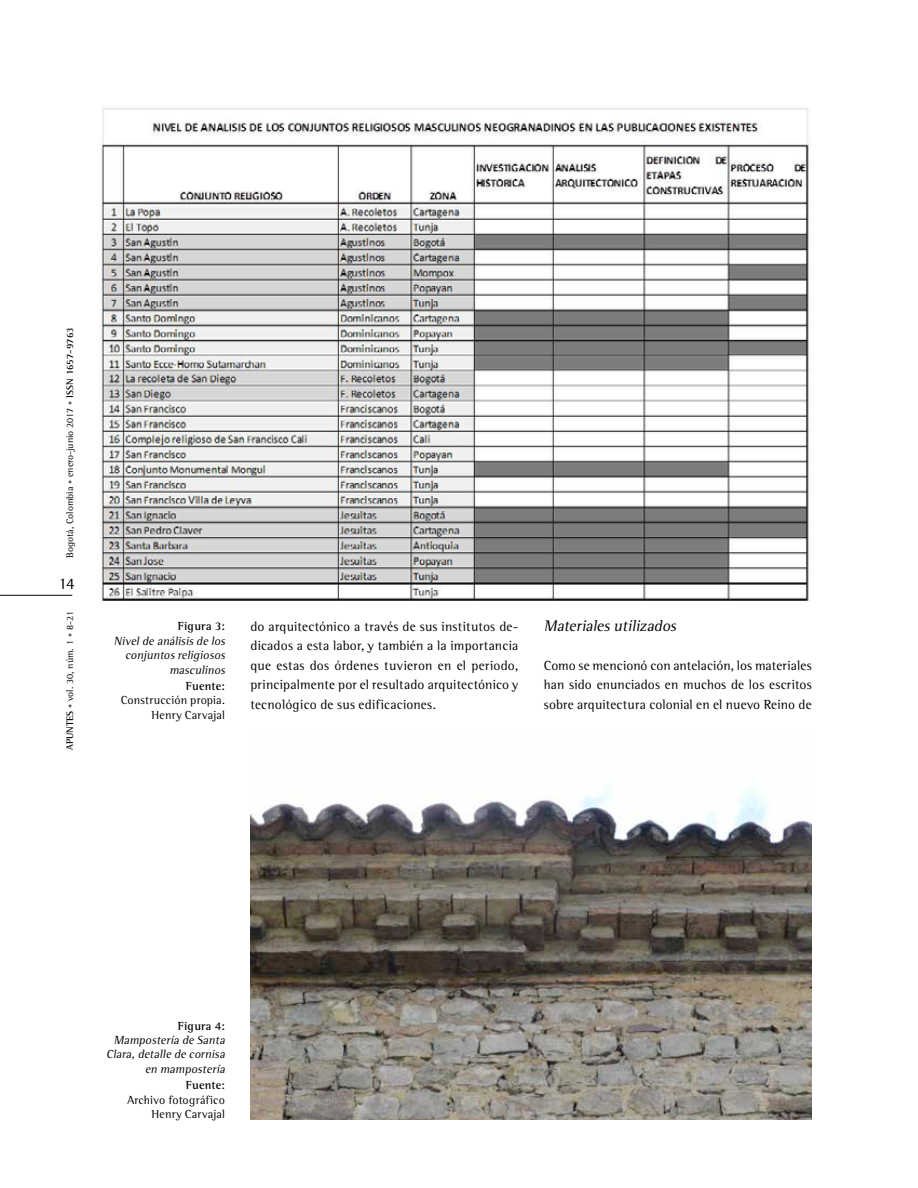
<style>
.page{position:relative;width:918px;height:1188px;background:#fff}
.page>*{position:absolute;margin:0;border:0;box-sizing:border-box;transform-origin:0 0}
.t1{font:16.5px "Agfa Rotis Semi Serif";color:#000}
.Subtítulo_2{font:italic 15.75px "Agfa Rotis Semi Serif";color:#000}
.Body_Text{font:13.5px/19.5px "Agfa Rotis Semi Serif";letter-spacing:.015em;color:#000;text-align:justify}
.Body_Inicio{font:13.5px/19.5px "Agfa Rotis Semi Serif";letter-spacing:.01em;color:#000;text-align:justify}
.Pie_de_Foto_Texto{font:italic 12px/14.4px "Agfa Rotis Semi Serif";color:#000;text-align:right}
.Pie_de_Foto_Texto_Fu{font:12px/14.4px "Agfa Rotis Semi Serif";letter-spacing:.015em;color:#000;text-align:right}
.Pie_de_Foto_Subtítul{font:700 12px "Agfa Rotis Semi Serif";letter-spacing:.01em;color:#000}
.t2{font:9.75px "Agfa Rotis Semi Serif";color:#000}
.s1{font-size:8.25px;color:#636466}
.s2{font-weight:700}
</style>
<div class="page">
<hr style="left:0;top:595px;width:72px;height:1px;background:#000">
<img style="left:101px;top:108px;width:710px;height:492px">
<img style="left:250px;top:787px;width:562px;height:333px">
<p class="t2" style="left:64px;top:558px;width:232px;rotate:-90deg">Bogotá, Colombia <span class="s1">•</span> enero-junio 2017 <span class="s1">•</span> <span class="s2">ISSN 1657-9763</span></p>
<p class="t1" style="left:59px;top:574px;width:18px">14</p>
<p class="t2" style="left:64px;top:750px;width:140px;rotate:-90deg"><span class="s2">APUNTES</span> <span class="s1">•</span> vol. 30, núm. 1 <span class="s1">•</span> 8-21</p>
<p class="Body_Text" style="left:250px;top:616px;width:269px">do arquitectónico a través de sus institutos de&shy;dicados a esta labor, y también a la importancia que estas dos órdenes tuvieron en el periodo, principalmente por el resultado arquitectónico y tecnológico de sus edificaciones.</p>
<p class="Subtítulo_2" style="left:544px;top:616px;width:137px">Materialesutilizados</p>
<p class="Pie_de_Foto_Subtítul" style="left:178px;top:619px;width:49px">Figura 3:</p>
<p class="Pie_de_Foto_Texto" style="left:114px;top:633px;width:115px">Nivelde análisisde los conjuntosreligiosos masculinos</p>
<p class="Pie_de_Foto_Subtítul" style="left:186px;top:679px;width:41px">Fuente:</p>
<p class="Pie_de_Foto_Texto_Fu" style="left:121px;top:693px;width:106px">Construcción propia.<br>Henry Carvajal</p>
<p class="Body_Inicio" style="left:544px;top:655px;width:269px">Como se mencionó con antelación, los materiales han sido enunciados en muchos de los escritos sobre arquitectura colonial en el nuevo Reino de</p>
<p class="Pie_de_Foto_Subtítul" style="left:178px;top:1018px;width:49px">Figura 4:</p>
<p class="Pie_de_Foto_Texto" style="left:106px;top:1033px;width:123px">Mampostería de Santa<br>Clara,detalle de cornisa en mampostería</p>
<p class="Pie_de_Foto_Subtítul" style="left:186px;top:1078px;width:41px">Fuente:</p>
<p class="Pie_de_Foto_Texto_Fu" style="left:127px;top:1093px;width:99px">Archivo fotográfico<br>Henry Carvajal</p>
</div>
